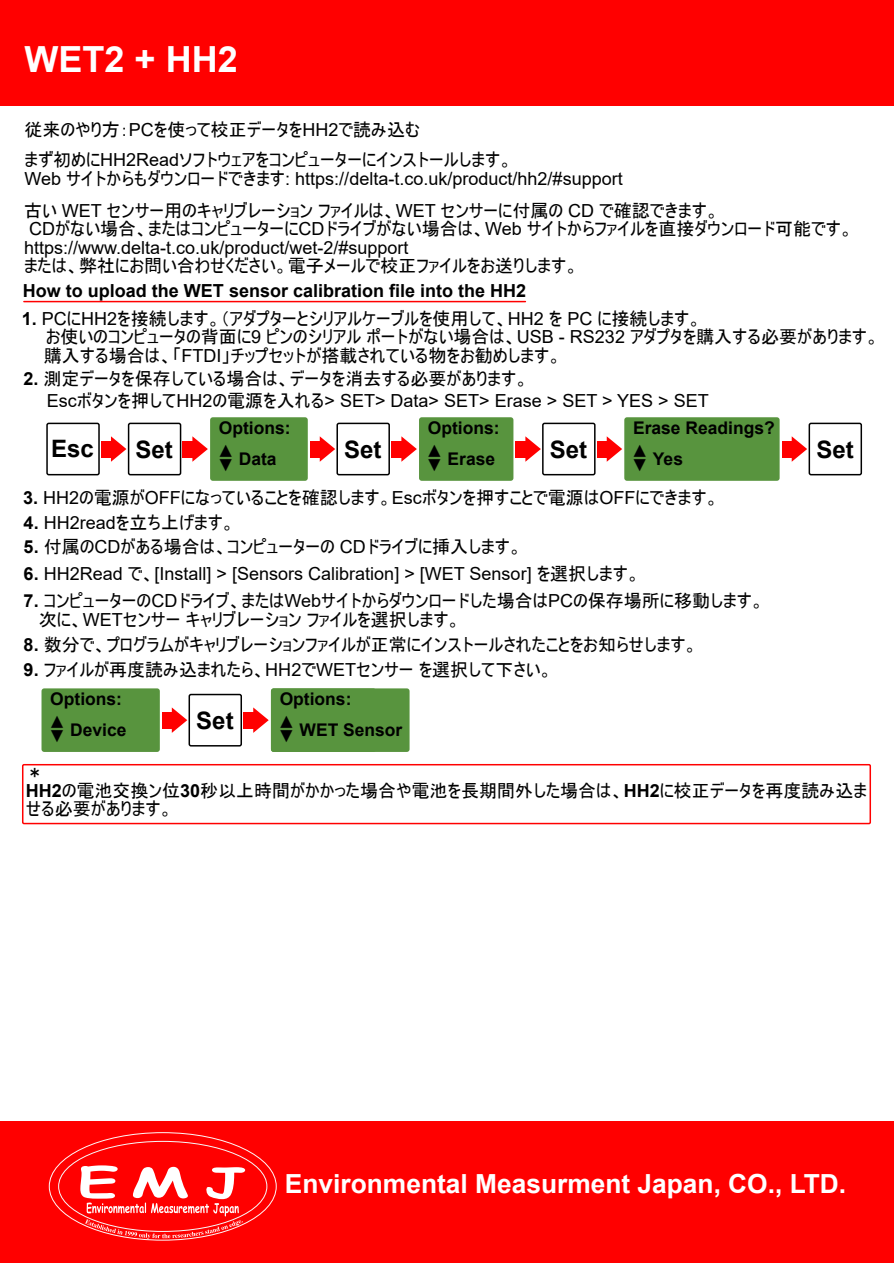
<style>
.page{position:relative;width:894px;height:1263px;background:#fff}
.page>*{position:absolute;margin:0;border:0;box-sizing:border-box;transform-origin:0 0}
.t1{font:700 36px "Arial";color:#fff}
.t2{font:700 26.25px "Arial";color:#fff}
.t3{font:700 24px "Arial";color:#000}
.t4{font:18px/18.3px "MS UI Gothic";color:#000}
.t5{font:18px "Arial";color:#000}
.t6{font:700 18px "Arial";color:#000}
.t7{font:700 17.4px "Arial";color:#000}
.s1{font-family:"Arial"}
.s2{font-family:"Arial";font-weight:700}
.s3{font-weight:700}
.s4{font-family:"MS UI Gothic"}
</style>
<div class="page">
<div style="left:0;top:0;width:893px;height:106px;background:#f00"></div>
<div style="left:0;top:1121px;width:893px;height:142px;background:#f00"></div>
<svg style="left:49px;top:1132px;width:227px;height:108px"></svg>
<div style="left:58px;top:1141px;width:209px;height:91px;background:#f00;border:1px solid #f8f8f8;border-radius:50%"></div>
<svg style="left:80px;top:1165px;width:165px;height:74px"></svg>
<hr style="left:24px;top:301px;width:501px;height:1px;background:#f00">
<div style="left:210px;top:417px;width:97px;height:64px;background:#58943e;border-radius:3px"></div>
<div style="left:419px;top:417px;width:94px;height:64px;background:#58943e;border-radius:3px"></div>
<div style="left:624px;top:417px;width:155px;height:64px;background:#58943e;border-radius:3px"></div>
<div style="left:128px;top:423px;width:53px;height:52px;background:#fff;border:2px solid #000;border-radius:2px"></div>
<div style="left:46px;top:423px;width:54px;height:52px;background:#fff;border:2px solid #000;border-radius:2px"></div>
<div style="left:101px;top:441px;width:14px;height:16px;background:#f00"></div>
<svg style="left:111px;top:436px;width:15px;height:26px"></svg>
<div style="left:182px;top:441px;width:14px;height:16px;background:#f00"></div>
<svg style="left:192px;top:436px;width:16px;height:26px"></svg>
<div style="left:310px;top:441px;width:13px;height:16px;background:#f00"></div>
<svg style="left:319px;top:436px;width:16px;height:26px"></svg>
<div style="left:336px;top:423px;width:54px;height:52px;background:#fff;border:2px solid #000;border-radius:2px"></div>
<div style="left:542px;top:423px;width:53px;height:52px;background:#fff;border:2px solid #000;border-radius:2px"></div>
<div style="left:808px;top:423px;width:53px;height:52px;background:#fff;border:2px solid #000;border-radius:2px"></div>
<div style="left:391px;top:441px;width:14px;height:16px;background:#f00"></div>
<svg style="left:401px;top:436px;width:15px;height:26px"></svg>
<div style="left:515px;top:441px;width:14px;height:16px;background:#f00"></div>
<svg style="left:525px;top:436px;width:15px;height:26px"></svg>
<div style="left:596px;top:441px;width:14px;height:16px;background:#f00"></div>
<svg style="left:606px;top:436px;width:16px;height:26px"></svg>
<div style="left:781px;top:441px;width:14px;height:16px;background:#f00"></div>
<svg style="left:791px;top:436px;width:15px;height:26px"></svg>
<div style="left:41px;top:688px;width:119px;height:64px;background:#58943e;border-radius:3px"></div>
<div style="left:271px;top:688px;width:138px;height:64px;background:#58943e;border-radius:3px"></div>
<div style="left:188px;top:694px;width:54px;height:52px;background:#fff;border:2px solid #000;border-radius:2px"></div>
<div style="left:162px;top:712px;width:14px;height:16px;background:#f00"></div>
<svg style="left:172px;top:707px;width:15px;height:26px"></svg>
<div style="left:243px;top:712px;width:14px;height:16px;background:#f00"></div>
<svg style="left:253px;top:707px;width:15px;height:26px"></svg>
<div style="left:22px;top:764px;width:848px;height:60px;border:2px solid #f00"></div>
<p class="t1" style="left:25px;top:46px;width:215px">WET2 + HH2</p>
<p class="t4" style="left:24px;top:115px;width:489px;line-height:30px">従来のやり方：<span class="s1">PC</span>を使って校正データを<span class="s1">HH2</span>で読み込む<br>まず初めに<span class="s1">HH2Read</span>ソフトウェアをコンピューターにインストールします。</p>
<p class="t4" style="left:24px;top:162px;width:696px;line-height:32px"><span class="s1">Web</span> サイトからもダウンロードできます<span class="s1">: https://delta-t.co.uk/product/hh2/#support<br></span>古い <span class="s1">WET</span> センサー用のキャリブレーションファイルは、<span class="s1">WET</span> センサーに付属の <span class="s1">CD</span> で確認できます。</p>
<p class="t4" style="left:24px;top:220px;width:830px"><span class="s1">CD</span>がない場合、またはコンピューターに<span class="s1">CD</span>ドライブがない場合は、<span class="s1">Web</span> サイトからファイルを直接ダウンロード可能です。<span class="s1">https://www.delta-t.co.uk/product/wet-2/#support<br></span>または、弊社にお問い合わせください。電子メールで校正ファイルをお送りします。</p>
<p class="t4" style="left:44px;top:309px;width:836px;text-indent:-22px"><span class="s2">1.</span> <span class="s1">PC</span>に<span class="s1">HH2</span>を接続します。（アダプターとシリアルケーブルを使用して、<span class="s1">HH2</span> を <span class="s1">PC</span> に接続します。<br>お使いのコンピュータの背面に<span class="s1">9</span> ピンのシリアルポートがない場合は、<span class="s1">USB - RS232</span> アダプタを購入する必要があります。購入する場合は、「<span class="s1">FTDI</span>」チップセットが搭載されている物をお勧めします。</p>
<p class="t4" style="left:47px;top:367px;width:663px;line-height:22.8px;text-indent:-23px"><span class="s2">2.</span> 測定データを保存している場合は、データを消去する必要があります。<br><span class="s1">Esc</span>ボタンを押して<span class="s1">HH2</span>の電源を入れる<span class="s1">&gt; SET&gt; Data&gt; SET&gt; Erase &gt; SET &gt; YES &gt; SET</span></p>
<p class="t6" style="left:23px;top:284px;width:505px">How to upload the WET sensor calibration file into the HH2</p>
<p class="t7" style="left:219px;top:422px;width:73px">Options:</p>
<p class="t7" style="left:217px;top:452px;width:61px">▼ Data</p>
<p class="t7" style="left:427px;top:422px;width:73px">Options:</p>
<p class="t7" style="left:426px;top:452px;width:71px">▼ Erase</p>
<p class="t7" style="left:632px;top:422px;width:143px">Erase Readings?</p>
<p class="t7" style="left:631px;top:452px;width:53px">▼ Yes</p>
<p class="t3" style="left:51px;top:440px;width:44px">Esc</p>
<p class="t3" style="left:135px;top:440px;width:39px">Set</p>
<p class="t3" style="left:344px;top:440px;width:39px">Set</p>
<p class="t3" style="left:549px;top:440px;width:39px">Set</p>
<p class="t3" style="left:816px;top:440px;width:39px">Set</p>
<p class="t7" style="left:234px;top:458px;width:19px;rotate:-180deg">▼</p>
<p class="t7" style="left:443px;top:458px;width:19px;rotate:-180deg">▼</p>
<p class="t7" style="left:648px;top:458px;width:19px;rotate:-180deg">▼</p>
<p class="t4" style="left:23px;top:488px;width:696px"><span class="s2">3.</span> <span class="s1">HH2</span>の電源が<span class="s1">OFF</span>になっていることを確認します。<span class="s1">Esc</span>ボタンを押すことで電源は<span class="s1">OFF</span>にできます。</p>
<p class="t4" style="left:24px;top:513px;width:213px"><span class="s2">4.</span> <span class="s1">HH2read</span>を立ち上げます。</p>
<p class="t4" style="left:24px;top:537px;width:499px"><span class="s2">5.</span> 付属の<span class="s1">CD</span>がある場合は、コンピューターの <span class="s1">CD</span>ドライブに挿入します。</p>
<p class="t5" style="left:24px;top:567px;width:617px"><span class="s3">6.</span> HH2Read <span class="s4">で、</span>[Install] &gt; [Sensors Calibration] &gt; [WET Sensor] <span class="s4">を選択します。</span></p>
<p class="t4" style="left:39px;top:591px;width:726px;text-indent:-15px"><span class="s2">7.</span> コンピューターの<span class="s1">CD</span>ドライブ、または<span class="s1">Web</span>サイトからダウンロードした場合は<span class="s1">PC</span>の保存場所に移動します。次に、<span class="s1">WET</span>センサーキャリブレーションファイルを選択します。</p>
<p class="t4" style="left:24px;top:635px;width:675px"><span class="s2">8.</span> 数分で、プログラムがキャリブレーションファイルが正常にインストールされたことをお知らせします。</p>
<p class="t4" style="left:24px;top:661px;width:530px"><span class="s2">9.</span> ファイルが再度読み込まれたら、<span class="s1">HH2</span>で<span class="s1">WET</span>センサーを選択して下さい。</p>
<p class="t7" style="left:50px;top:693px;width:73px">Options:</p>
<p class="t7" style="left:48px;top:723px;width:79px">▼ Device</p>
<p class="t7" style="left:279px;top:693px;width:73px">Options:</p>
<p class="t7" style="left:278px;top:723px;width:126px">▼ WET Sensor</p>
<p class="t3" style="left:196px;top:711px;width:39px">Set</p>
<p class="t4" style="left:26px;top:763px;width:842px">＊<br><span class="s2">HH2</span>の電池交換ン位<span class="s2">30</span>秒以上時間がかかった場合や電池を長期間外した場合は、<span class="s2">HH2</span>に校正データを再度読み込ませる必要があります。</p>
<p class="t7" style="left:66px;top:729px;width:19px;rotate:-180deg">▼</p>
<p class="t7" style="left:295px;top:729px;width:19px;rotate:-180deg">▼</p>
<p class="t2" style="left:285px;top:1174px;width:562px">Environmental Measurment Japan, CO., LTD.</p>
</div>
